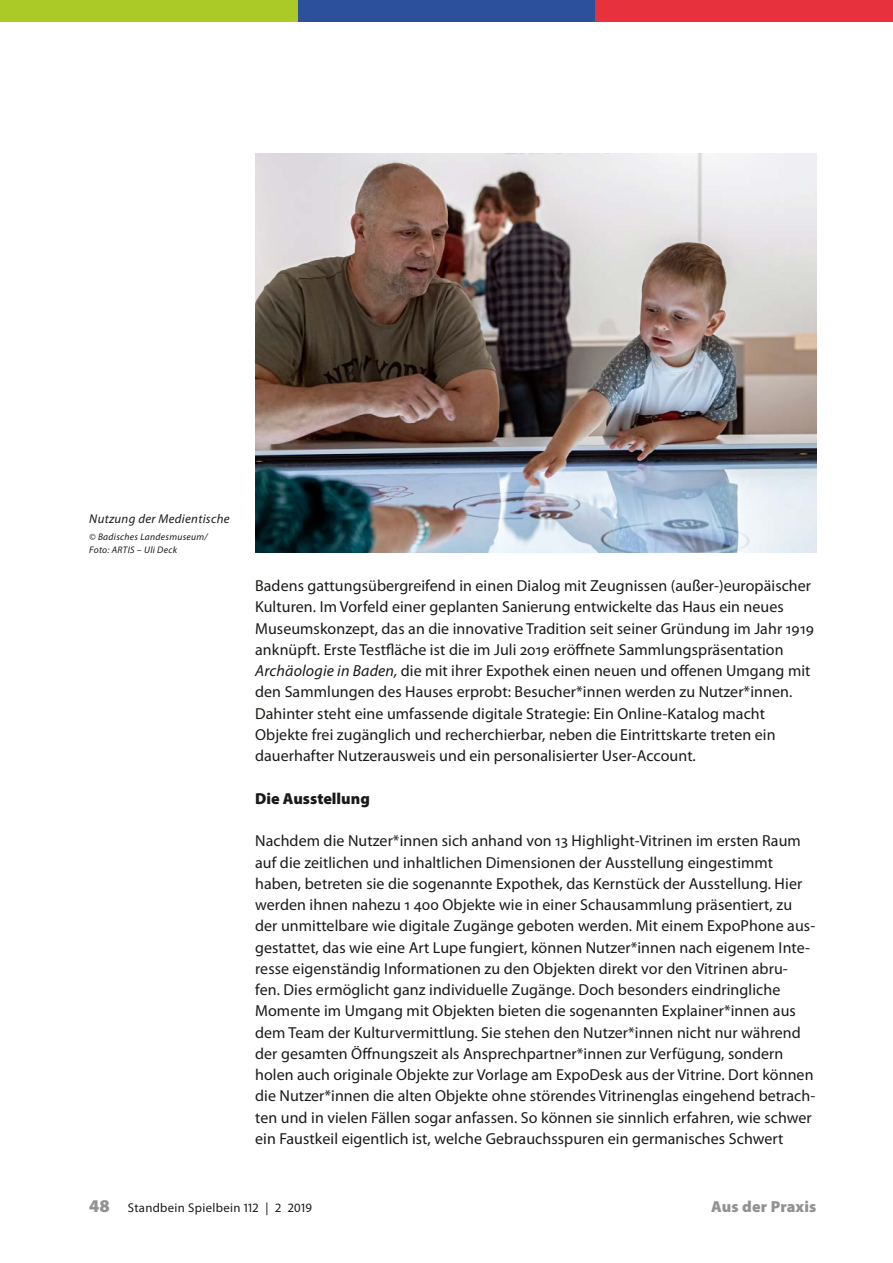
<style>
.page{position:relative;width:893px;height:1263px;background:#fff}
.page>*{position:absolute;margin:0;border:0;box-sizing:border-box;transform-origin:0 0}
.text_einzug_ohne{font:15.9px/21.3px "Myriad Pro";letter-spacing:.005em;color:#1a1a18}
.text_subhead{font:900 15.9px "Myriad Pro";color:#1a1a18}
.t1{font:900 15.9px "Myriad Pro";letter-spacing:.01em;color:#919292}
.t2{font:12.75px "Myriad Pro";letter-spacing:.025em;color:#1a1a18}
.text_bu{font:italic 12.75px "Myriad Pro";letter-spacing:.025em;color:#1a1a18}
.text_bu_quelle{font:italic 9.6px/12.8px "Myriad Pro";letter-spacing:.03em;color:#1a1a18}
.s1{font-style:italic}
.s2{font-weight:900;font-size:18px;color:#919292}
</style>
<div class="page">
<div style="left:0;top:0;width:298px;height:21px;background:#abc927"></div>
<div style="left:298px;top:0;width:297px;height:21px;background:#2c509c"></div>
<div style="left:595px;top:0;width:298px;height:21px;background:#e7323e"></div>
<img style="left:255px;top:153px;width:561px;height:400px">
<p class="text_bu" style="left:89px;top:511px;width:142px">Nutzung der Medientische</p>
<p class="text_bu_quelle" style="left:89px;top:530px;width:120px">© Badisches Landesmuseum/<br>Foto: ARTIS – Uli Deck</p>
<p class="text_einzug_ohne" style="left:255px;top:575px;width:560px">Badens gattungsübergreifend in einen Dialog mit Zeugnissen (außer-)europäischer Kulturen. Im Vorfeld einer geplanten Sanierung entwickelte das Haus ein neues Museumskonzept, das an die innovative Tradition seit seiner Gründung im Jahr 1919 anknüpft. Erste Testfläche ist die im Juli 2019 eröffnete Sammlungspräsentation <span class="s1">Archäologie in Baden,</span> die mit ihrer Expothek einen neuen und offenen Umgang mit den Sammlungen des Hauses erprobt: Besucher*innen werden zu Nutzer*innen.<br>Dahinter steht eine umfassende digitale Strategie: Ein Online-Katalog macht Objekte frei zugänglich und recherchierbar, neben die Eintrittskarte treten ein dauerhafter Nutzerausweis und ein personalisierter User-Account.</p>
<p class="text_subhead" style="left:255px;top:788px;width:116px">Die Ausstellung</p>
<p class="text_einzug_ohne" style="left:255px;top:830px;width:562px">Nachdem die Nutzer*innen sich anhand von 13 Highlight-Vitrinen im ersten Raum auf die zeitlichen und inhaltlichen Dimensionen der Ausstellung eingestimmt haben, betreten sie die sogenannte Expothek, das Kernstück der Ausstellung. Hier werden ihnen nahezu 1 400 Objekte wie in einer Schausammlung präsentiert, zu der unmittelbare wie digitale Zugänge geboten werden. Mit einem ExpoPhone aus&shy;gestattet, das wie eine Art Lupe fungiert, können Nutzer*innen nach eigenem Inte&shy;resse eigenständig Informationen zu den Objekten direkt vor den Vitrinen abru&shy;fen. Dies ermöglicht ganz individuelle Zugänge. Doch besonders eindringliche Momente im Umgang mit Objekten bieten die sogenannten Explainer*innen aus dem Team der Kulturvermittlung. Sie stehen den Nutzer*innen nicht nur während der gesamten Öffnungszeit als Ansprechpartner*innen zur Verfügung, sondern holen auch originale Objekte zur Vorlage am ExpoDesk aus der Vitrine. Dort können die Nutzer*innen die alten Objekte ohne störendes Vitrinenglas eingehend betrach&shy;ten und in vielen Fällen sogar anfassen. So können sie sinnlich erfahren, wie schwer ein Faustkeil eigentlich ist, welche Gebrauchsspuren ein germanisches Schwert</p>
<p class="t2" style="left:89px;top:1200px;width:224px"><span class="s2">48</span> Standbein Spielbein 112 | 2 2019</p>
<p class="t1" style="left:711px;top:1196px;width:107px">Aus der Praxis</p>
</div>
